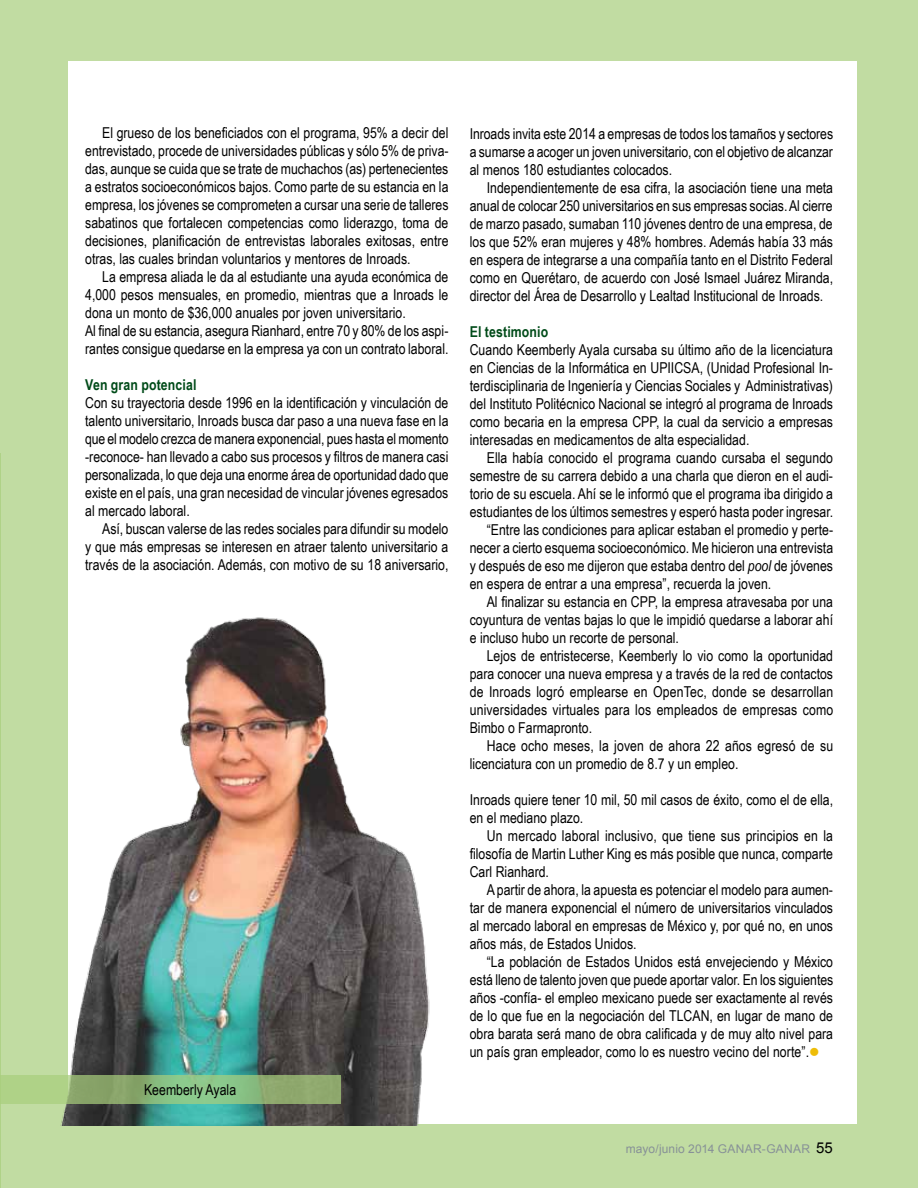
<style>
.page{position:relative;width:918px;height:1188px;background:#c1dca2}
.page>*{position:absolute;margin:0;border:0;box-sizing:border-box;transform-origin:0 0}
.t1{font:15px/18px "Arial Narrow";color:#000;text-align:justify}
.t2{font:700 15px "Arial Narrow";letter-spacing:.01em;color:#004b19}
.t3{font:12px "Arial";letter-spacing:.015em;color:#879197}
.s1{font-style:italic}
.s2{color:#eebd08}
.s3{font-size:15px;color:#000}
</style>
<div class="page">
<div style="left:68px;top:61px;width:789px;height:1063px;background:#fff"></div>
<img style="left:0;top:598px;width:430px;height:528px">
<svg style="left:0;top:1075px;width:340px;height:29px"></svg>
<p class="t1" style="left:85px;top:123px;width:365px;text-indent:17px">El grueso de los beneficiados con el programa, 95% a decir del entrevistado, procede de universidades públicas y sólo 5% de priva&shy;das, aunque se cuida que se trate de muchachos (as) pertenecientes a estratos socioeconómicos bajos. Como parte de su estancia en la empresa, los jóvenes se comprometen a cursar una serie de talleres sabatinos que fortalecen competencias como liderazgo, toma de decisiones, planificación de entrevistas laborales exitosas, entre otras, las cuales brindan voluntarios y mentores de Inroads.</p>
<p class="t1" style="left:85px;top:267px;width:365px;text-align:left;text-indent:17px">La empresa aliada le da al estudiante una ayuda económica de 4,000 pesos mensuales, en promedio, mientras que a Inroads le dona un monto de $36,000 anuales por joven universitario.<br>Al final de su estancia, asegura Rianhard, entre 70 y 80% de los aspi&shy;rantes consigue quedarse en la empresa ya con un contrato laboral.</p>
<p class="t2" style="left:85px;top:373px;width:113px">Ven gran potencial</p>
<p class="t1" style="left:85px;top:393px;width:365px">Con su trayectoria desde 1996 en la identificación y vinculación de talento universitario, Inroads busca dar paso a una nueva fase en la que el modelo crezca de manera exponencial, pues hasta el momento -reconoce- han llevado a cabo sus procesos y filtros de manera casi personalizada, lo que deja una enorme área de oportunidad dado que existe en el país, una gran necesidad de vincular jóvenes egresados al mercado laboral.</p>
<p class="t1" style="left:85px;top:519px;width:365px;text-indent:17px">Así, buscan valerse de las redes sociales para difundir su modelo y que más empresas se interesen en atraer talento universitario a través de la asociación. Además, con motivo de su 18 aniversario,</p>
<p class="t1" style="left:144px;top:1081px;width:94px">Keemberly Ayala</p>
<p class="t1" style="left:470px;top:124px;width:365px">Inroads invita este 2014 a empresas de todos los tamaños y sectores a sumarse a acoger un joven universitario, con el objetivo de alcanzar al menos 180 estudiantes colocados.</p>
<p class="t1" style="left:470px;top:178px;width:365px;text-indent:17px">Independientemente de esa cifra, la asociación tiene una meta anual de colocar 250 universitarios en sus empresas socias. Al cierre de marzo pasado, sumaban 110 jóvenes dentro de una empresa, de los que 52% eran mujeres y 48% hombres. Además había 33 más en espera de integrarse a una compañía tanto en el Distrito Federal como en Querétaro, de acuerdo con José Ismael Juárez Miranda, director del Área de Desarrollo y Lealtad Institucional de Inroads.</p>
<p class="t2" style="left:470px;top:320px;width:80px">El testimonio</p>
<p class="t1" style="left:470px;top:340px;width:365px">Cuando Keemberly Ayala cursaba su último año de la licenciatura en Ciencias de la Informática en UPIICSA, (Unidad Profesional In&shy;terdisciplinaria de Ingeniería y Ciencias Sociales y Administrativas) del Instituto Politécnico Nacional se integró al programa de Inroads como becaria en la empresa CPP, la cual da servicio a empresas interesadas en medicamentos de alta especialidad.</p>
<p class="t1" style="left:487px;top:448px;width:348px">Ella había conocido el programa cuando cursaba el segundo</p>
<p class="t1" style="left:470px;top:466px;width:365px">semestre de su carrera debido a una charla que dieron en el audi-</p>
<p class="t1" style="left:470px;top:484px;width:365px">torio de su escuela. Ahí se le informó que el programa iba dirigido a</p>
<p class="t1" style="left:470px;top:502px;width:365px">estudiantes de los últimos semestres y esperó hasta poder ingresar.</p>
<p class="t1" style="left:487px;top:520px;width:348px">“Entre las condiciones para aplicar estaban el promedio y perte-</p>
<p class="t1" style="left:470px;top:538px;width:365px">necer a cierto esquema socioeconómico. Me hicieron una entrevista</p>
<p class="t1" style="left:470px;top:556px;width:365px">y después de eso me dijeron que estaba dentro del <span class="s1">pool</span> de jóvenes</p>
<p class="t1" style="left:470px;top:574px;width:303px">en espera de entrar a una empresa”, recuerda la joven.</p>
<p class="t1" style="left:487px;top:592px;width:348px">Al finalizar su estancia en CPP, la empresa atravesaba por una</p>
<p class="t1" style="left:470px;top:610px;width:365px">coyuntura de ventas bajas lo que le impidió quedarse a laborar ahí</p>
<p class="t1" style="left:470px;top:628px;width:211px">e incluso hubo un recorte de personal.</p>
<p class="t1" style="left:487px;top:646px;width:348px">Lejos de entristecerse, Keemberly lo vio como la oportunidad</p>
<p class="t1" style="left:470px;top:664px;width:365px">para conocer una nueva empresa y a través de la red de contactos</p>
<p class="t1" style="left:470px;top:682px;width:365px">de Inroads logró emplearse en OpenTec, donde se desarrollan</p>
<p class="t1" style="left:470px;top:700px;width:365px">universidades virtuales para los empleados de empresas como</p>
<p class="t1" style="left:470px;top:718px;width:124px">Bimbo o Farmapronto.</p>
<p class="t1" style="left:487px;top:736px;width:348px">Hace ocho meses, la joven de ahora 22 años egresó de su</p>
<p class="t1" style="left:470px;top:754px;width:270px">licenciatura con un promedio de 8.7 y un empleo.</p>
<p class="t1" style="left:470px;top:790px;width:365px">Inroads quiere tener 10 mil, 50 mil casos de éxito, como el de ella, en el mediano plazo.</p>
<p class="t1" style="left:470px;top:826px;width:365px;text-indent:17px">Un mercado laboral inclusivo, que tiene sus principios en la filosofía de Martin Luther King es más posible que nunca, comparte Carl Rianhard.</p>
<p class="t1" style="left:470px;top:880px;width:365px;text-indent:17px">A partir de ahora, la apuesta es potenciar el modelo para aumen&shy;tar de manera exponencial el número de universitarios vinculados al mercado laboral en empresas de México y, por qué no, en unos años más, de Estados Unidos.</p>
<p class="t1" style="left:470px;top:952px;width:365px;text-indent:17px">“La población de Estados Unidos está envejeciendo y México está lleno de talento joven que puede aportar valor. En los siguientes años -confía- el empleo mexicano puede ser exactamente al revés de lo que fue en la negociación del TLCAN, en lugar de mano de obra barata será mano de obra calificada y de muy alto nivel para un país gran empleador, como lo es nuestro vecino del norte”.<span class="s2">●</span></p>
<p class="t3" style="left:626px;top:1141px;width:209px">mayo/junio 2014 GANAR-GANAR <span class="s3">55</span></p>
</div>
